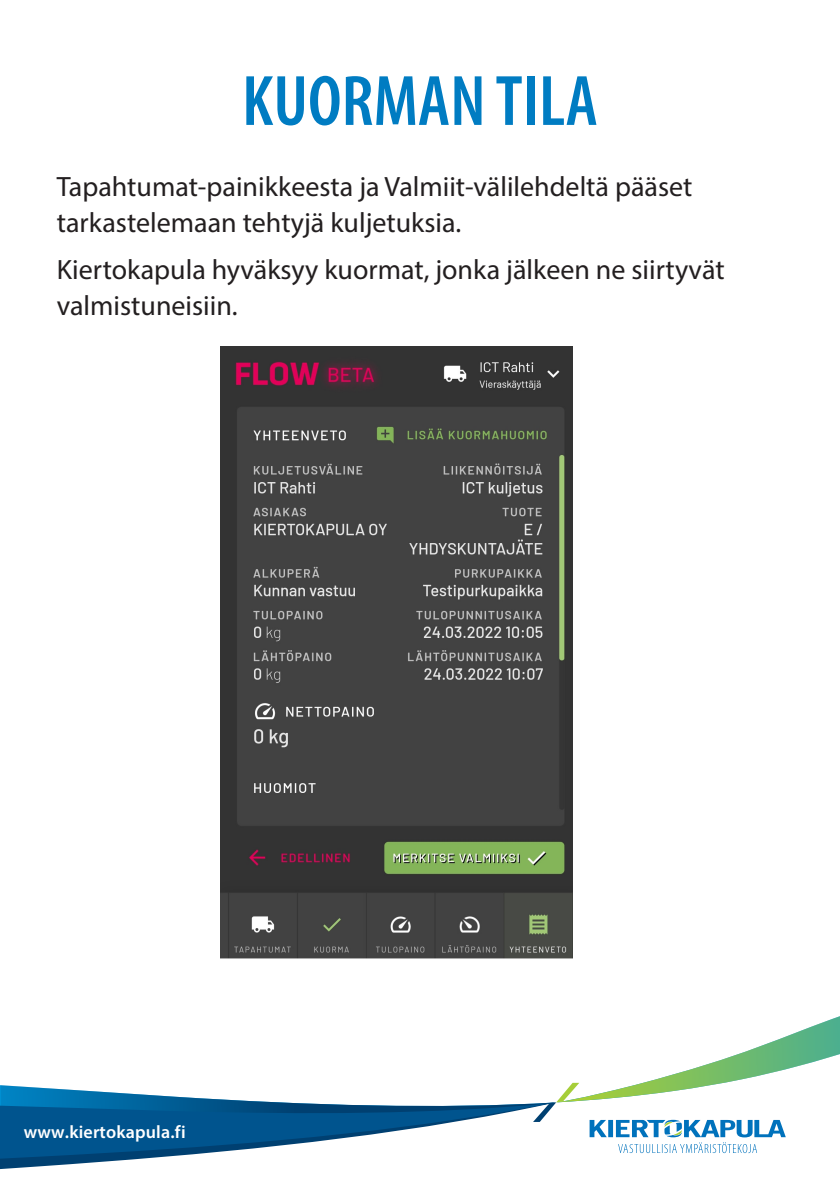
<style>
.page{position:relative;width:840px;height:1191px;background:#fff}
.page>*{position:absolute;margin:0;border:0;box-sizing:border-box;transform-origin:0 0}
.t1{font:600 condensed 72px "Myriad Pro";color:#007cc2}
.tehtävänanto{font:28px/36px "Myriad Pro";color:#231f20}
.t2{font:600 18px "Myriad Pro";letter-spacing:.01em;color:#fff}
</style>
<div class="page">
<img style="left:220px;top:346px;width:352px;height:613px">
<svg style="left:0;top:1085px;width:1px;height:84px"></svg>
<svg style="left:1px;top:1088px;width:531px;height:81px"></svg>
<svg style="left:532px;top:1016px;width:307px;height:137px"></svg>
<p class="t1" style="left:242px;top:57px;width:357px">KUORMAN TILA</p>
<p class="tehtävänanto" style="left:57px;top:168px;width:636px">Tapahtumat-painikkeesta ja Valmiit-välilehdeltä pääset tarkastelemaan tehtyjä kuljetuksia.</p>
<p class="tehtävänanto" style="left:57px;top:251px;width:669px">Kiertokapula hyväksyy kuormat, jonka jälkeen ne siirtyvät valmistuneisiin.</p>
<p class="t2" style="left:24px;top:1120px;width:163px">www.kiertokapula.fi</p>
</div>
